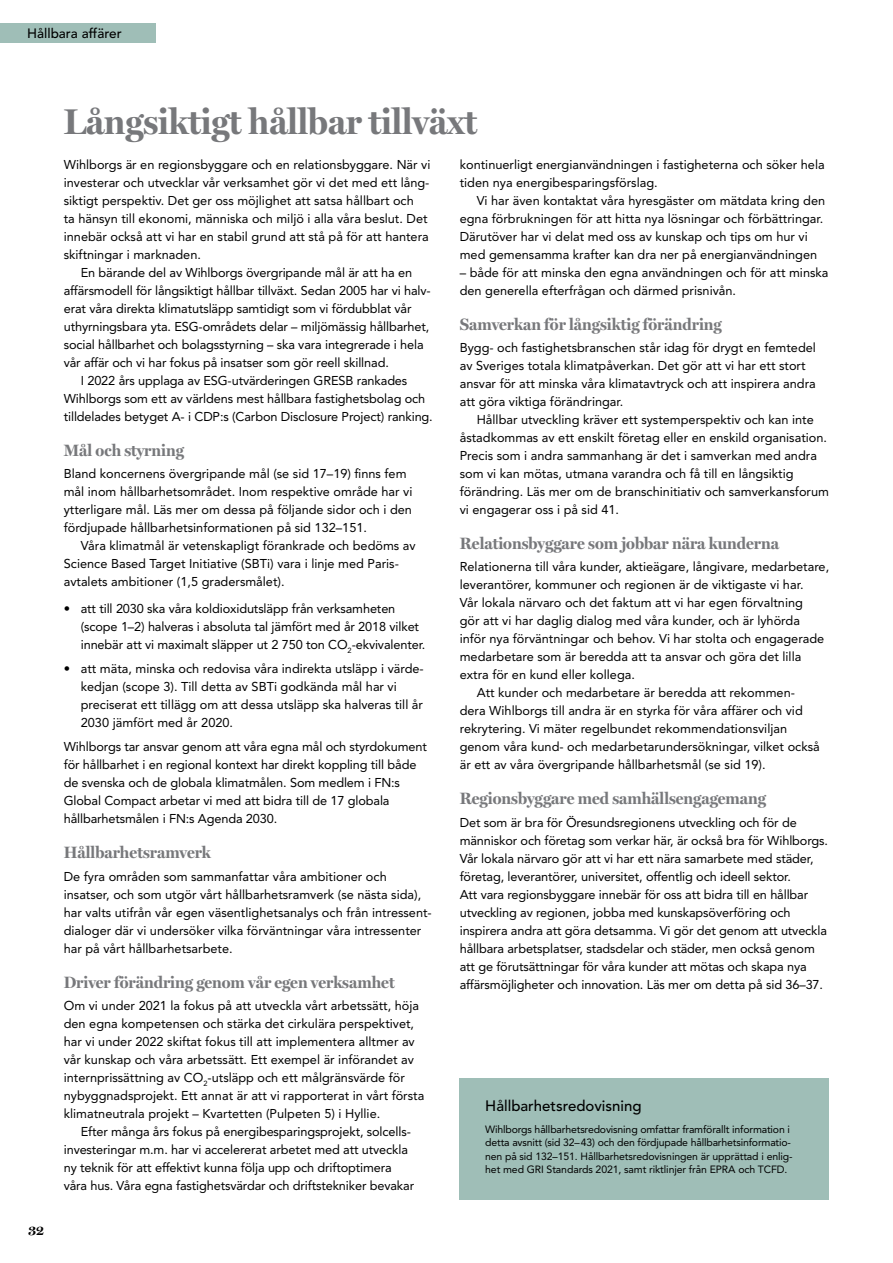
<style>
.page{position:relative;width:893px;height:1263px;background:#fff}
.page>*{position:absolute;margin:0;border:0;box-sizing:border-box;transform-origin:0 0}
.t1{font:700 36px "Miller Display";color:#77787b}
.t2{font:700 16.5px "Miller Display";color:#77787b}
.t3{font:500 15px "Avenir LT Std";color:#000}
.t4{font:500 13.5px "Avenir LT Std";color:#000}
.t5{font:700 13.5px "Miller Display";color:#000}
.t6{font:12.75px/18px "Avenir LT Std";color:#000}
.t7{font:10.5px/13.5px "Avenir LT Std";letter-spacing:-.015em;color:#000}
</style>
<div class="page">
<div style="left:0;top:23px;width:156px;height:20px;background:#9fbeb7"></div>
<div style="left:460px;top:1078px;width:369px;height:121px;background:#9fbeb7"></div>
<p class="t4" style="left:27px;top:25px;width:96px">Hållbara affärer</p>
<p class="t5" style="left:28px;top:1222px;width:17px">32</p>
<h1 class="t1" style="left:64px;top:101px;width:415px">Långsiktigt hållbar tillväxt</h1>
<p class="t6" style="left:64px;top:155px;width:368px">Wihlborgs är en regionsbyggare och en relationsbyggare. När vi investerar och utvecklar vår verksamhet gör vi det med ett lång&shy;siktigt perspektiv. Det ger oss möjlighet att satsa hållbart och<br>ta hänsyn till ekonomi, människa och miljö i alla våra beslut. Det innebär också att vi har en stabil grund att stå på för att hantera skiftningar i marknaden.</p>
<p class="t6" style="left:81px;top:264px;width:333px">En bärande del av Wihlborgs övergripande mål är att ha en</p>
<p class="t6" style="left:64px;top:282px;width:368px">affärsmodell för långsiktigt hållbar tillväxt. Sedan 2005 har vi halv-</p>
<p class="t6" style="left:64px;top:300px;width:349px">erat våra direkta klimatutsläpp samtidigt som vi fördubblat vår</p>
<p class="t6" style="left:64px;top:318px;width:367px">uthyrningsbara yta. ESG-områdets delar – miljömässig hållbarhet,</p>
<p class="t6" style="left:64px;top:336px;width:361px">social hållbarhet och bolagsstyrning – ska vara integrerade i hela</p>
<p class="t6" style="left:64px;top:354px;width:327px">vår affär och vi har fokus på insatser som gör reell skillnad.</p>
<p class="t6" style="left:81px;top:372px;width:328px">I 2022 års upplaga av ESG-utvärderingen GRESB rankades</p>
<p class="t6" style="left:64px;top:390px;width:363px">Wihlborgs som ett av världens mest hållbara fastighetsbolag och</p>
<p class="t6" style="left:64px;top:408px;width:371px">tilldelades betyget A- i CDP:s (Carbon Disclosure Project) ranking.</p>
<p class="t2" style="left:64px;top:441px;width:122px">Mål och styrning</p>
<p class="t6" style="left:64px;top:465px;width:350px">Bland koncernens övergripande mål (se sid 17–19) finns fem mål inom hållbarhetsområdet. Inom respektive område har vi ytterligare mål. Läs mer om dessa på följande sidor och i den fördjupade hållbarhetsinformationen på sid 132–151.</p>
<p class="t6" style="left:64px;top:537px;width:353px;text-indent:17px">Våra klimatmål är vetenskapligt förankrade och bedöms av<br>Science Based Target Initiative (SBTi) vara i linje med Paris&shy;avtalets ambitioner (1,5 gradersmålet).</p>
<p class="t6" style="left:81px;top:599px;width:346px;text-indent:-17px">• att till 2030 ska våra koldioxidutsläpp från verksamheten (scope 1–2) halveras i absoluta tal jämfört med år 2018 vilket innebär att vi maximalt släpper ut 2 750 ton CO<sub>2</sub>-ekvivalenter.</p>
<p class="t6" style="left:81px;top:660px;width:344px;text-indent:-17px">• att mäta, minska och redovisa våra indirekta utsläpp i värde&shy;kedjan (scope 3). Till detta av SBTi godkända mål har vi preciserat ett tillägg om att dessa utsläpp ska halveras till år 2030 jämfört med år 2020.</p>
<p class="t6" style="left:64px;top:738px;width:365px">Wihlborgs tar ansvar genom att våra egna mål och styrdokument för hållbarhet i en regional kontext har direkt koppling till både de svenska och de globala klimatmålen. Som medlem i FN:s Global Compact arbetar vi med att bidra till de 17 globala hållbarhetsmålen i FN:s Agenda 2030.</p>
<p class="t2" style="left:64px;top:843px;width:149px">Hållbarhetsramverk</p>
<p class="t6" style="left:64px;top:867px;width:368px">De fyra områden som sammanfattar våra ambitioner och insatser, och som utgör vårt hållbarhetsramverk (se nästa sida), har valts utifrån vår egen väsentlighetsanalys och från intressent&shy;dialoger där vi undersöker vilka förväntningar våra intressenter har på vårt hållbarhetsarbete.</p>
<p class="t2" style="left:64px;top:972px;width:333px">Driver förändring genom vår egen verksamhet</p>
<p class="t6" style="left:64px;top:997px;width:362px">Om vi under 2021 la fokus på att utveckla vårt arbetssätt, höja den egna kompetensen och stärka det cirkulära perspektivet, har vi under 2022 skiftat fokus till att implementera alltmer av vår kunskap och våra arbetssätt. Ett exempel är införandet av internprissättning av CO<sub>2</sub>-utsläpp och ett målgränsvärde för nybyggnadsprojekt. Ett annat är att vi rapporterat in vårt första klimatneutrala projekt – Kvartetten (Pulpeten 5) i Hyllie.</p>
<p class="t6" style="left:64px;top:1123px;width:352px;text-indent:17px">Efter många års fokus på energibesparingsprojekt, solcells&shy;investeringar m.m. har vi accelererat arbetet med att utveckla ny teknik för att effektivt kunna följa upp och driftoptimera våra hus. Våra egna fastighetsvärdar och driftstekniker bevakar</p>
<p class="t6" style="left:460px;top:156px;width:366px">kontinuerligt energianvändningen i fastigheterna och söker hela tiden nya energibesparingsförslag.</p>
<p class="t6" style="left:460px;top:192px;width:367px;text-indent:17px">Vi har även kontaktat våra hyresgäster om mätdata kring den egna förbrukningen för att hitta nya lösningar och förbättringar.<br>Därutöver har vi delat med oss av kunskap och tips om hur vi med gemensamma krafter kan dra ner på energianvändningen</p>
<p class="t6" style="left:460px;top:264px;width:370px">– både för att minska den egna användningen och för att minska den generella efterfrågan och därmed prisnivån.</p>
<p class="t2" style="left:460px;top:315px;width:264px">Samverkan för långsiktig förändring</p>
<p class="t6" style="left:460px;top:339px;width:358px">Bygg- och fastighetsbranschen står idag för drygt en femtedel av Sveriges totala klimatpåverkan. Det gör att vi har ett stort ansvar för att minska våra klimatavtryck och att inspirera andra att göra viktiga förändringar.</p>
<p class="t6" style="left:460px;top:411px;width:371px;text-indent:17px">Hållbar utveckling kräver ett systemperspektiv och kan inte åstadkommas av ett enskilt företag eller en enskild organisation.<br>Precis som i andra sammanhang är det i samverkan med andra som vi kan mötas, utmana varandra och få till en långsiktig förändring. Läs mer om de branschinitiativ och samverkansforum vi engagerar oss i på sid 41.</p>
<p class="t2" style="left:460px;top:534px;width:321px">Relationsbyggare som jobbar nära kunderna</p>
<p class="t6" style="left:460px;top:558px;width:371px">Relationerna till våra kunder, aktieägare, långivare, medarbetare,</p>
<p class="t6" style="left:460px;top:576px;width:345px">leverantörer, kommuner och regionen är de viktigaste vi har.</p>
<p class="t6" style="left:460px;top:594px;width:345px">Vår lokala närvaro och det faktum att vi har egen förvaltning</p>
<p class="t6" style="left:460px;top:612px;width:342px">gör att vi har daglig dialog med våra kunder, och är lyhörda</p>
<p class="t6" style="left:460px;top:630px;width:366px">inför nya förväntningar och behov. Vi har stolta och engagerade</p>
<p class="t6" style="left:460px;top:648px;width:343px">medarbetare som är beredda att ta ansvar och göra det lilla</p>
<p class="t6" style="left:460px;top:666px;width:177px">extra för en kund eller kollega.</p>
<p class="t6" style="left:477px;top:684px;width:320px">Att kunder och medarbetare är beredda att rekommen-</p>
<p class="t6" style="left:460px;top:702px;width:345px">dera Wihlborgs till andra är en styrka för våra affärer och vid</p>
<p class="t6" style="left:460px;top:720px;width:329px">rekrytering. Vi mäter regelbundet rekommendationsviljan</p>
<p class="t6" style="left:460px;top:738px;width:362px">genom våra kund- och medarbetarundersökningar, vilket också</p>
<p class="t6" style="left:460px;top:756px;width:307px">är ett av våra övergripande hållbarhetsmål (se sid 19).</p>
<p class="t2" style="left:460px;top:789px;width:308px">Regionsbyggare med samhällsengagemang</p>
<p class="t6" style="left:460px;top:813px;width:370px">Det som är bra för Öresundsregionens utveckling och för de människor och företag som verkar här, är också bra för Wihlborgs.<br>Vår lokala närvaro gör att vi har ett nära samarbete med städer, företag, leverantörer, universitet, offentlig och ideell sektor.<br>Att vara regionsbyggare innebär för oss att bidra till en hållbar utveckling av regionen, jobba med kunskapsöverföring och inspirera andra att göra detsamma. Vi gör det genom att utveckla hållbara arbetsplatser, stadsdelar och städer, men också genom att ge förutsättningar för våra kunder att mötas och skapa nya affärsmöjligheter och innovation. Läs mer om detta på sid 36–37.</p>
<p class="t3" style="left:485px;top:1097px;width:158px">Hållbarhetsredovisning</p>
<p class="t7" style="left:485px;top:1122px;width:309px">Wihlborgs hållbarhetsredovisning omfattar framförallt information i detta avsnitt (sid 32–43) och den fördjupade hållbarhetsinformatio&shy;nen på sid 132–151. Hållbarhetsredovisningen är upprättad i enlig&shy;het med GRI Standards 2021, samt riktlinjer från EPRA och TCFD.</p>
</div>
